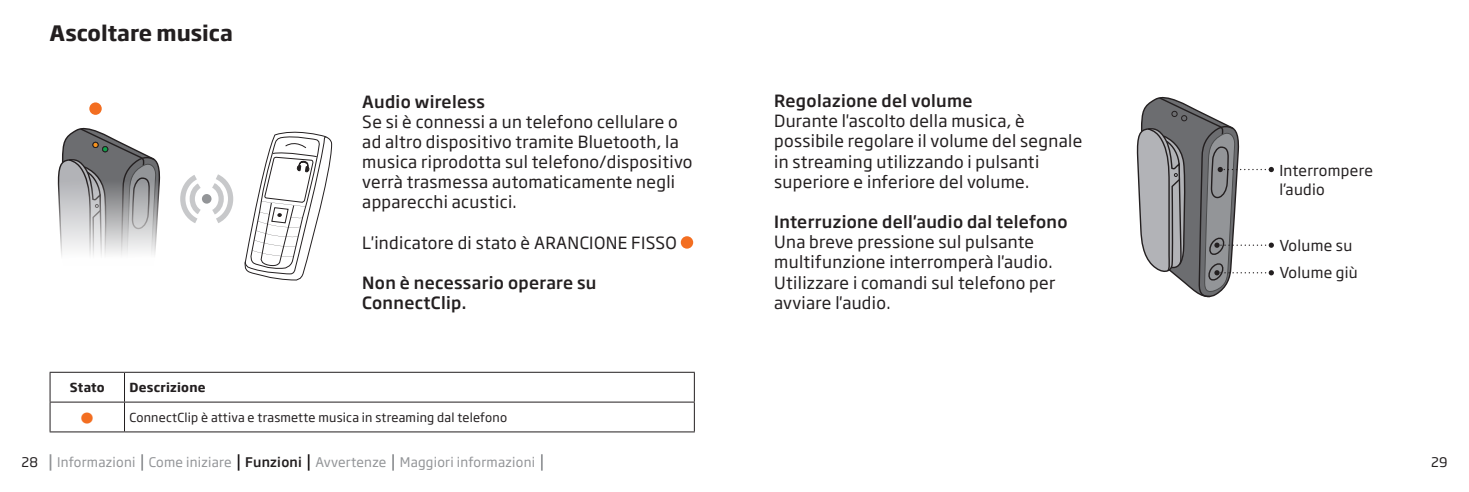
<style>
.page{position:relative;width:1469px;height:492px;background:#fff}
.page>*{position:absolute;margin:0;border:0;box-sizing:border-box;transform-origin:0 0}
.t1{font:700 21px "Soho Gothic Pro";color:#231f20}
.t2{font:16.62px/20.1px "Soho Gothic Pro";letter-spacing:.02em;color:#231f20}
.t3{font:500 16.62px/20.1px "Soho Gothic Pro";letter-spacing:.02em;color:#231f20}
.t4{font:14.88px/19.2px "Soho Gothic Pro";letter-spacing:.02em;color:#231f20}
.t5{font:13.12px "Soho Gothic Pro";letter-spacing:.02em;color:#939598}
.t6{font:13.12px "Soho Gothic Pro";color:#231f20}
.t7{font:12.25px "Soho Gothic Pro";letter-spacing:.02em;color:#231f20}
.t8{font:700 12.25px "Soho Gothic Pro";letter-spacing:.02em;color:#231f20}
.s1{font-weight:700;font-size:29.75px;color:#f36e21}
.s2{font-weight:500;color:#231f20}
</style>
<div class="page">
<svg style="left:57px;top:127px;width:103px;height:129px"></svg>
<svg style="left:244px;top:131px;width:88px;height:149px"></svg>
<svg style="left:180px;top:174px;width:54px;height:49px"></svg>
<div style="left:89px;top:102px;width:13px;height:13px;background:#f36e21;border-radius:50%"></div>
<svg style="left:1136px;top:96px;width:137px;height:202px"></svg>
<svg style="left:50px;top:454px;width:1px;height:16px"></svg>
<svg style="left:141px;top:454px;width:2px;height:16px"></svg>
<svg style="left:238px;top:454px;width:1px;height:16px"></svg>
<svg style="left:308px;top:454px;width:1px;height:16px"></svg>
<svg style="left:392px;top:454px;width:2px;height:16px"></svg>
<svg style="left:541px;top:454px;width:1px;height:16px"></svg>
<div style="left:680px;top:236px;width:13px;height:12px;background:#f36e21;border-radius:50%"></div>
<hr style="left:50px;top:371px;width:74px;height:1px;background:#231f20">
<hr style="left:124px;top:371px;width:570px;height:1px;background:#231f20">
<hr style="left:50px;top:401px;width:74px;height:1px;background:#231f20">
<svg style="left:50px;top:372px;width:1px;height:59px"></svg>
<hr style="left:124px;top:401px;width:570px;height:1px;background:#231f20">
<svg style="left:124px;top:372px;width:1px;height:59px"></svg>
<svg style="left:694px;top:372px;width:1px;height:59px"></svg>
<hr style="left:50px;top:431px;width:74px;height:1px;background:#231f20">
<hr style="left:124px;top:431px;width:570px;height:1px;background:#231f20">
<p class="t1" style="left:50px;top:17px;width:185px">Ascoltare musica</p>
<p class="t3" style="left:362px;top:90px;width:124px">Audio wireless</p>
<p class="t2" style="left:362px;top:110px;width:332px">Se si è connessi a un telefono cellulare o ad altro dispositivo tramite Bluetooth, la musica riprodotta sul telefono/dispositivo verrà trasmessa automaticamente negli apparecchi acustici.</p>
<p class="t2" style="left:362px;top:231px;width:316px">L'indicatore di stato è ARANCIONE FISSO</p>
<p class="t3" style="left:362px;top:271px;width:236px">Non è necessario operare su<br>ConnectClip.</p>
<p class="t8" style="left:70px;top:377px;width:36px">Stato</p>
<p class="t8" style="left:129px;top:377px;width:78px">Descrizione</p>
<p class="t7" style="left:80px;top:407px;width:429px"><span class="s1">•</span> ConnectClip è attiva e trasmette musica in streaming dal telefono</p>
<p class="t3" style="left:774px;top:90px;width:200px">Regolazione del volume</p>
<p class="t2" style="left:774px;top:110px;width:309px">Durante l'ascolto della musica, è possibile regolare il volume del segnale in streaming utilizzando i pulsanti superiore e inferiore del volume.</p>
<p class="t3" style="left:774px;top:210px;width:295px">Interruzione dell'audio dal telefono</p>
<p class="t2" style="left:774px;top:231px;width:283px">Una breve pressione sul pulsante multifunzione interromperà l'audio.<br>Utilizzare i comandi sul telefono per avviare l'audio.</p>
<p class="t4" style="left:1279px;top:159px;width:95px">Interrompere l’audio</p>
<p class="t4" style="left:1279px;top:235px;width:74px">Volume su</p>
<p class="t4" style="left:1279px;top:261px;width:80px">Volume giù</p>
<p class="t6" style="left:21px;top:451px;width:18px">28</p>
<p class="t5" style="left:57px;top:451px;width:479px">Informazioni Come iniziare <span class="s2">Funzioni</span> Avvertenze Maggiori informazioni</p>
<p class="t6" style="left:1430px;top:451px;width:18px">29</p>
</div>
